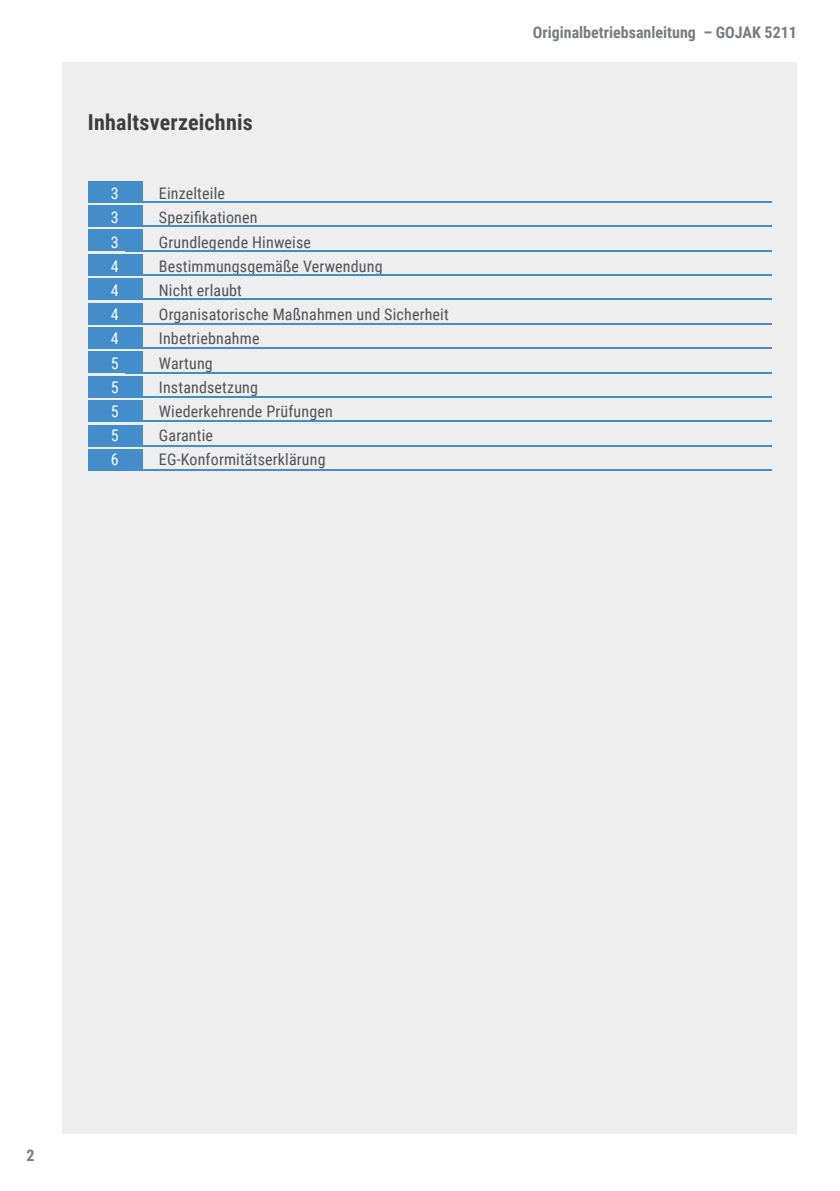
<style>
.page{position:relative;width:840px;height:1191px;background:#fff}
.page>*{position:absolute;margin:0;border:0;box-sizing:border-box;transform-origin:0 0}
.t1{font:700 22px "Roboto Condensed";letter-spacing:.01em;color:#3e3e3f}
.t2{font:16px/24.2px "Roboto Condensed";letter-spacing:.01em;color:#4f5258}
.t3{font:700 16px "Roboto Condensed";color:#787b82}
.t4{font:16px/24.2px "Roboto Condensed";color:#fff;text-align:justify}
</style>
<div class="page">
<div style="left:62px;top:62px;width:734px;height:1072px;background:#eeeeef"></div>
<div style="left:88px;top:181px;width:54px;height:21px;background:#448dcb"></div>
<div style="left:88px;top:205px;width:54px;height:22px;background:#448dcb"></div>
<div style="left:88px;top:230px;width:54px;height:21px;background:#448dcb"></div>
<div style="left:88px;top:254px;width:54px;height:22px;background:#448dcb"></div>
<div style="left:88px;top:278px;width:54px;height:22px;background:#448dcb"></div>
<div style="left:88px;top:303px;width:54px;height:21px;background:#448dcb"></div>
<div style="left:88px;top:327px;width:54px;height:22px;background:#448dcb"></div>
<div style="left:88px;top:351px;width:54px;height:22px;background:#448dcb"></div>
<div style="left:88px;top:376px;width:54px;height:21px;background:#448dcb"></div>
<div style="left:88px;top:400px;width:54px;height:22px;background:#448dcb"></div>
<hr style="left:125px;top:201px;width:646px;height:1px;background:#448dcb">
<hr style="left:125px;top:226px;width:646px;height:1px;background:#448dcb">
<hr style="left:125px;top:250px;width:646px;height:1px;background:#448dcb">
<hr style="left:125px;top:274px;width:646px;height:2px;background:#448dcb">
<hr style="left:125px;top:299px;width:646px;height:1px;background:#448dcb">
<hr style="left:125px;top:323px;width:646px;height:1px;background:#448dcb">
<hr style="left:125px;top:348px;width:646px;height:1px;background:#448dcb">
<hr style="left:125px;top:372px;width:646px;height:1px;background:#448dcb">
<hr style="left:125px;top:396px;width:646px;height:1px;background:#448dcb">
<hr style="left:125px;top:421px;width:646px;height:1px;background:#448dcb">
<div style="left:88px;top:425px;width:54px;height:21px;background:#448dcb"></div>
<div style="left:88px;top:449px;width:54px;height:22px;background:#448dcb"></div>
<hr style="left:125px;top:445px;width:646px;height:1px;background:#448dcb">
<hr style="left:125px;top:469px;width:646px;height:2px;background:#448dcb">
<h1 class="t1" style="left:88px;top:107px;width:166px">Inhaltsverzeichnis</h1>
<p class="t4" style="left:111px;top:181px;width:9px">3<br>3<br>3<br>4<br>4<br>4<br>4<br>5<br>5<br>5<br>5<br>6</p>
<p class="t2" style="left:159px;top:181px;width:291px">Einzelteile<br>Spezifikationen<br>Grundlegende Hinweise<br>Bestimmungsgemäße Verwendung<br>Nicht erlaubt<br>Organisatorische Maßnahmen und Sicherheit<br>Inbetriebnahme<br>Wartung<br>Instandsetzung<br>Wiederkehrende Prüfungen<br>Garantie<br>EG-Konformitätserklärung</p>
<p class="t3" style="left:532px;top:21px;width:265px">Originalbetriebsanleitung – GOJAK 5211</p>
<p class="t3" style="left:26px;top:1144px;width:10px">2</p>
</div>
